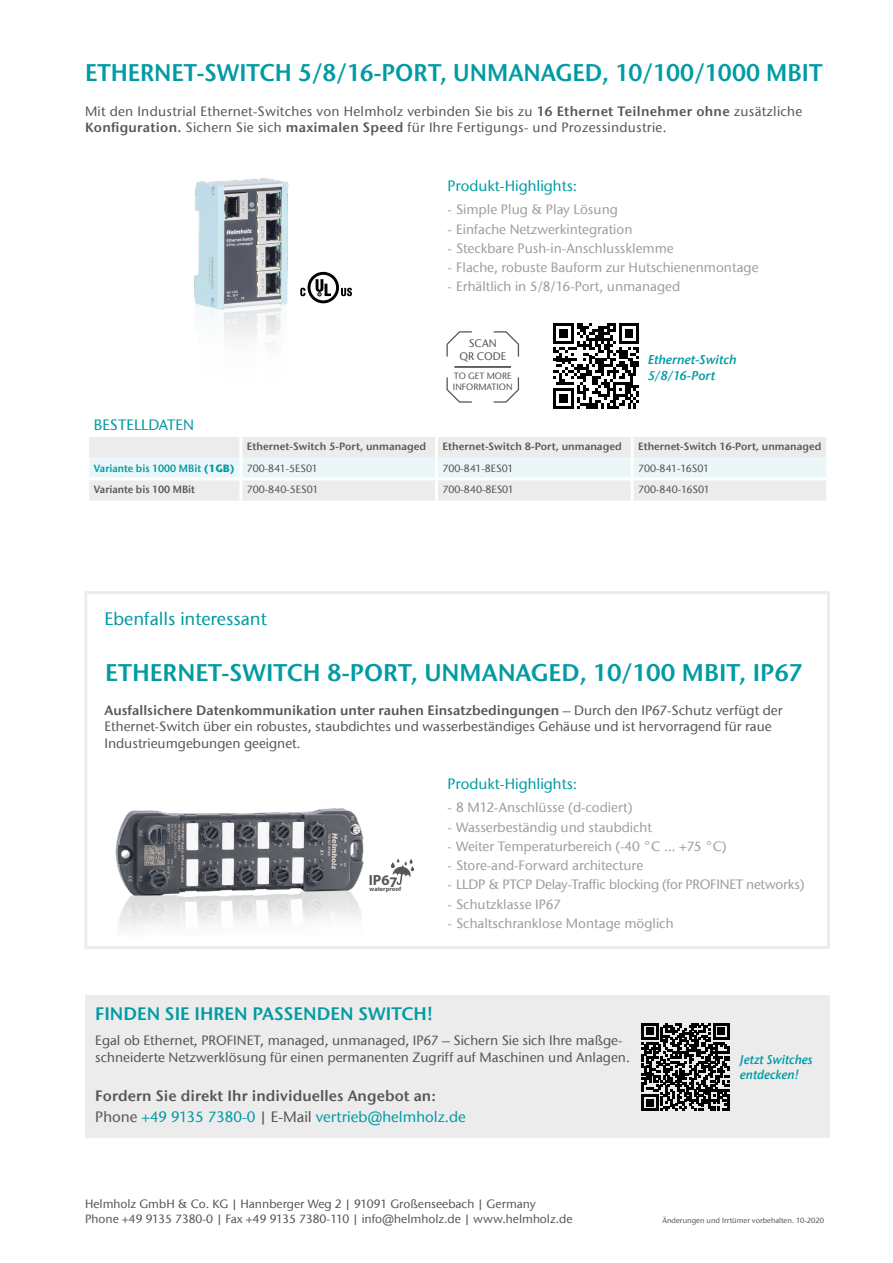
<style>
.page{position:relative;width:893px;height:1263px;background:#fff}
.page>*{position:absolute;margin:0;border:0;box-sizing:border-box;transform-origin:0 0}
.t1{font:24px "ITC Stone Sans Com Semi";color:#009ba3;scale:.96 1}
.t2{font:24px "ITC Stone Sans Com Semi";color:#009ba3}
.t3{font:18px "ITC Stone Sans Com Semi";color:#009ba3}
.t4{font:500 18px "ITC Stone Sans Com";color:#009ba3}
.t5{font:500 15px "ITC Stone Sans Com";color:#009ba3}
.t6{font:15px "ITC Stone Sans Com Semi";letter-spacing:.005em;color:#565656}
.t7{font:700 14.7px "Myriad Pro";color:#565656}
.t8{font:500 13.5px "ITC Stone Sans Com";color:#9c9d9d}
.t9{font:500 13.5px/16.2px "ITC Stone Sans Com";color:#565656}
.t10{font:500 13.5px/16.2px "ITC Stone Sans Com";letter-spacing:.02em;color:#565656}
.t11{font:13.5px "ITC Stone Sans Com Semi";color:#565656}
.t12{font:500 13.5px "ITC Stone Sans Com";letter-spacing:-.02em;color:#9c9d9d}
.t13{font:italic 12.75px/15.3px "ITC Stone Sans Com Semi";color:#009ba3}
.t14{font:italic 12.75px/15.3px "ITC Stone Sans Com Semi";color:#009ba3;scale:.95 1}
.t15{font:500 12px/15px "ITC Stone Sans Com";color:#565656}
.t16{font:500 10.95px/13px "ITC Stone Sans Com";color:#565656;text-align:center}
.t17{font:10.5px "ITC Stone Sans Com Semi";color:#565656}
.t18{font:500 10.5px "ITC Stone Sans Com";color:#565656}
.t19{font:10.5px "ITC Stone Sans Com Semi";color:#009ba3;scale:.95 1}
.t20{font:10.5px "ITC Stone Sans Com Semi";color:#565656;scale:.95 1}
.t21{font:500 9.15px/10.9px "ITC Stone Sans Com";color:#565656}
.t22{font:500 7.5px "ITC Stone Sans Com";color:#565656}
.t23{font:700 6.3px "Myriad Pro";color:#565656}
.s1{font-family:"ITC Stone Sans Com Semi";font-weight:400}
.s2{font-family:"ITC Stone Sans Com";font-weight:700}
.s3{font-family:"ITC Stone Sans Com";font-weight:500;color:#565656}
.s4{font-family:"ITC Stone Sans Com";font-weight:500}
.s5{color:#565656}
</style>
<div class="page">
<svg style="left:89px;top:323px;width:737px;height:178px"></svg>
<hr style="left:239px;top:457px;width:3px;height:20px;background:#fff">
<hr style="left:435px;top:457px;width:3px;height:20px;background:#fff">
<hr style="left:631px;top:457px;width:3px;height:20px;background:#fff">
<hr style="left:86px;top:477px;width:155px;height:3px;background:#fff">
<hr style="left:241px;top:477px;width:195px;height:3px;background:#fff">
<hr style="left:239px;top:480px;width:3px;height:21px;background:#fff">
<hr style="left:436px;top:477px;width:196px;height:3px;background:#fff">
<hr style="left:435px;top:480px;width:3px;height:21px;background:#fff">
<hr style="left:632px;top:477px;width:197px;height:3px;background:#fff">
<hr style="left:631px;top:480px;width:3px;height:21px;background:#fff">
<hr style="left:241px;top:434px;width:195px;height:3px;background:#fff">
<hr style="left:435px;top:437px;width:3px;height:20px;background:#fff">
<hr style="left:436px;top:434px;width:196px;height:3px;background:#fff">
<hr style="left:632px;top:434px;width:197px;height:3px;background:#fff">
<hr style="left:631px;top:437px;width:3px;height:20px;background:#fff">
<hr style="left:86px;top:434px;width:155px;height:3px;background:#fff">
<hr style="left:239px;top:437px;width:3px;height:20px;background:#fff">
<svg style="left:314px;top:272px;width:38px;height:31px"></svg>
<img style="left:168px;top:178px;width:146px;height:233px">
<div style="left:84px;top:591px;width:746px;height:358px;border:3px solid #ececed"></div>
<img style="left:115px;top:808px;width:300px;height:122px">
<svg style="left:390px;top:858px;width:24px;height:27px"></svg>
<div style="left:85px;top:995px;width:744px;height:143px;background:#ececed"></div>
<svg style="left:642px;top:1023px;width:87px;height:88px"></svg>
<h1 class="t1" style="left:85px;top:58px;width:769px">ETHERNET-SWITCH 5/8/16-PORT, UNMANAGED, 10/100/1000 MBIT</h1>
<p class="t10" style="left:85px;top:103px;width:719px">Mit den Industrial Ethernet-Switches von Helmholz verbinden Sie bis zu <span class="s1">16 Ethernet Teilnehmer ohne</span> zusätzliche<br><span class="s1">Konfiguration.</span> Sichern Sie sich <span class="s1">maximalen Speed</span> für Ihre Fertigungs- und Prozessindustrie.</p>
<p class="t5" style="left:448px;top:176px;width:131px">Produkt-Highlights:</p>
<p class="t8" style="left:448px;top:201px;width:172px">- Simple Plug &amp; Play Lösung</p>
<p class="t8" style="left:448px;top:221px;width:186px">- Einfache Netzwerkintegration</p>
<p class="t8" style="left:448px;top:240px;width:228px">- Steckbare Push-in-Anschlussklemme</p>
<p class="t8" style="left:448px;top:259px;width:313px">- Flache, robuste Bauform zur Hutschienenmontage</p>
<p class="t8" style="left:448px;top:278px;width:234px">- Erhältlich in 5/8/16-Port, unmanaged</p>
<p class="t5" style="left:94px;top:415px;width:102px">BESTELLDATEN</p>
<p class="t16" style="left:459px;top:337px;width:48px">SCAN<br>QR CODE</p>
<p class="t21" style="left:453px;top:370px;width:61px">TO GET MORE<br>INFORMATION</p>
<p class="t13" style="left:648px;top:352px;width:90px">Ethernet-Switch<br>5/8/16-Port</p>
<p class="t17" style="left:247px;top:440px;width:181px">Ethernet-Switch 5-Port, unmanaged</p>
<p class="t17" style="left:442px;top:440px;width:181px">Ethernet-Switch 8-Port, unmanaged</p>
<p class="t17" style="left:638px;top:440px;width:185px">Ethernet-Switch 16-Port, unmanaged</p>
<p class="t19" style="left:94px;top:462px;width:237px">Variante bis 1000 MBit <span class="s2">(1GB)</span> <span class="s3">700-841-5ES01</span></p>
<p class="t18" style="left:442px;top:462px;width:72px">700-841-8ES01</p>
<p class="t18" style="left:638px;top:462px;width:73px">700-841-16S01</p>
<p class="t20" style="left:94px;top:483px;width:108px">Variante bis 100 MBit</p>
<p class="t18" style="left:247px;top:483px;width:73px">700-840-5ES01</p>
<p class="t18" style="left:442px;top:483px;width:73px">700-840-8ES01</p>
<p class="t18" style="left:638px;top:483px;width:73px">700-840-16S01</p>
<h2 class="t4" style="left:105px;top:608px;width:164px">Ebenfalls interessant</h2>
<h1 class="t2" style="left:105px;top:658px;width:699px">ETHERNET-SWITCH 8-PORT, UNMANAGED, 10/100 MBIT, IP67</h1>
<p class="t11" style="left:105px;top:702px;width:680px">Ausfallsichere Datenkommunikation unter rauhen Einsatzbedingungen <span class="s4">– Durch den IP67-Schutz verfügt der</span></p>
<p class="t9" style="left:105px;top:719px;width:669px">Ethernet-Switch über ein robustes, staubdichtes und wasserbeständiges Gehäuse und ist hervorragend für raue<br>Industrieumgebungen geeignet.</p>
<p class="t7" style="left:369px;top:870px;width:30px">IP67</p>
<p class="t23" style="left:370px;top:885px;width:33px">waterproof</p>
<p class="t5" style="left:448px;top:774px;width:131px">Produkt-Highlights:</p>
<p class="t8" style="left:448px;top:799px;width:187px">- 8 M12-Anschlüsse (d-codiert)</p>
<p class="t8" style="left:448px;top:818px;width:206px">- Wasserbeständig und staubdicht</p>
<p class="t8" style="left:448px;top:838px;width:281px">- Weiter Temperaturbereich (-40 °C … +75 °C)</p>
<p class="t8" style="left:448px;top:857px;width:197px">- Store-and-Forward architecture</p>
<p class="t12" style="left:448px;top:876px;width:358px">- LLDP &amp; PTCP Delay-Traffic blocking (for PROFINET networks)</p>
<p class="t8" style="left:448px;top:895px;width:115px">- Schutzklasse IP67</p>
<p class="t8" style="left:448px;top:915px;width:228px">- Schaltschranklose Montage möglich</p>
<h2 class="t3" style="left:95px;top:1003px;width:339px">FINDEN SIE IHREN PASSENDEN SWITCH!</h2>
<p class="t9" style="left:95px;top:1032px;width:536px;line-height:17.1px">Egal ob Ethernet, PROFINET, managed, unmanaged, IP67 – Sichern Sie sich Ihre maßge&shy;schneiderte Netzwerklösung für einen permanenten Zugriff auf Maschinen und Anlagen.</p>
<p class="t6" style="left:95px;top:1086px;width:342px">Fordern Sie direkt Ihr individuelles Angebot an:</p>
<p class="t5" style="left:95px;top:1108px;width:372px"><span class="s5">Phone</span> +49 9135 7380-0 <span class="s5">| E-Mail</span> vertrieb@helmholz.de</p>
<p class="t15" style="left:85px;top:1196px;width:489px">Helmholz GmbH &amp; Co. KG | Hannberger Weg 2 | 91091 Großenseebach | Germany<br>Phone +49 9135 7380-0 | Fax +49 9135 7380-110 | info@helmholz.de | www.helmholz.de</p>
<p class="t14" style="left:740px;top:1051px;width:78px">Jetzt Switches entdecken!</p>
<p class="t22" style="left:662px;top:1216px;width:163px">Änderungen und Irrtümer vorbehalten. 10-2020</p>
</div>
